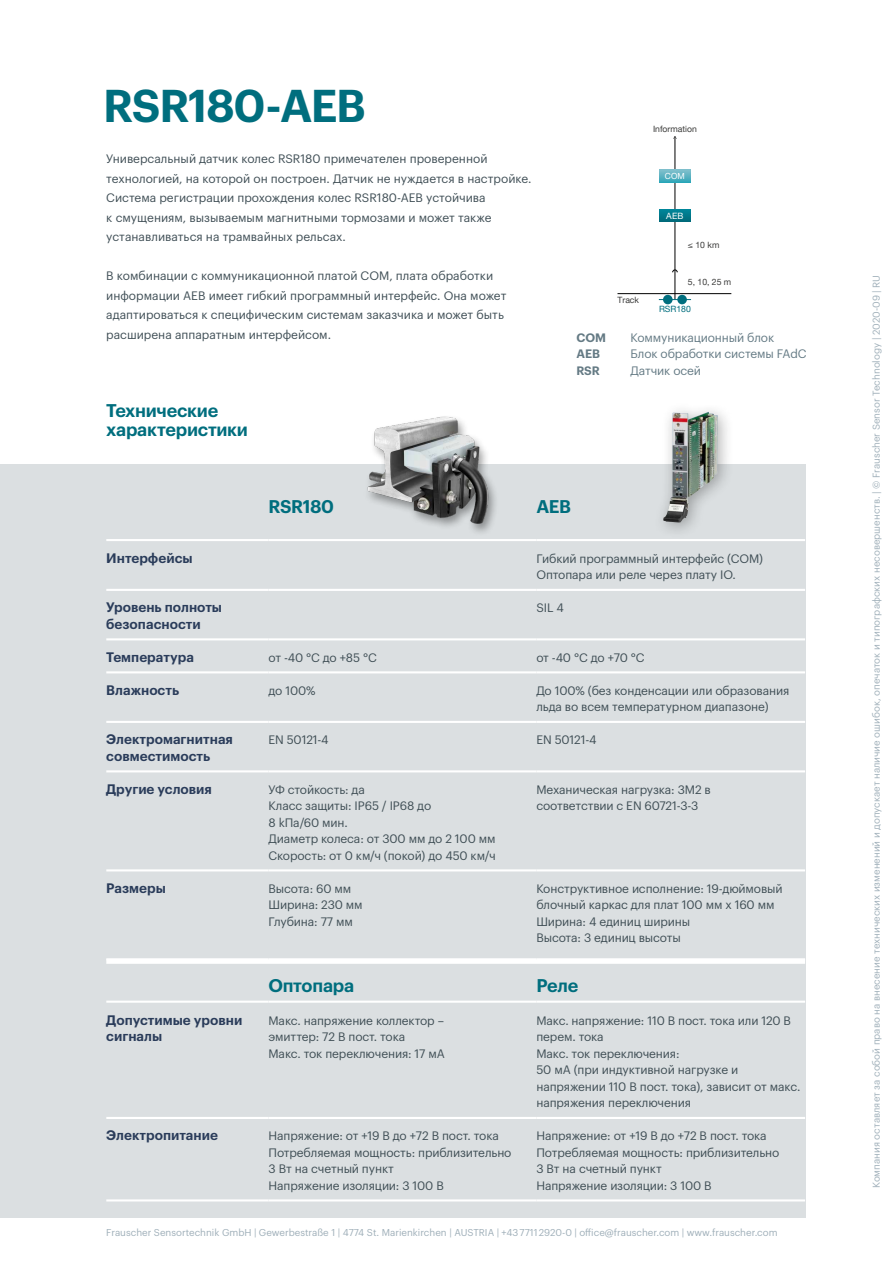
<style>
.page{position:relative;width:893px;height:1263px;background:#fff}
.page>*{position:absolute;margin:0;border:0;box-sizing:border-box;transform-origin:0 0}
.t1{font:600 45px "Graphik LCG";letter-spacing:-.035em;color:#006e7e}
.t2{font:600 18px/19.5px "Graphik LCG";letter-spacing:-.015em;color:#006e7e}
.t3{font:600 13.5px/16.5px "Graphik LCG";color:#2a3c5a}
.t4{font:12px/16.5px "Graphik LCG";letter-spacing:-.01em;color:#3f4e55}
.t5{font:12px "Graphik LCG";letter-spacing:-.01em;color:#647a84}
.t6{font:600 12px "Graphik LCG";letter-spacing:-.01em;color:#647a84}
.t7{font:9.75px "Graphik LCG";color:#9fafb9}
.t8{font:8.7px "Helvetica Neue LTW1 G";color:#3c3c3b}
.t9{font:8.7px "Helvetica Neue LTW1 G";color:#006e7e}
.t10{font:8.7px "Helvetica Neue LTW1 G";color:#fff}
.t11{font:8.4px "Helvetica Neue LTW1 G";color:#fff}
</style>
<div class="page">
<div style="left:0;top:464px;width:805px;height:753px;background:#dbdfe1"></div>
<hr style="left:106px;top:960px;width:699px;height:4px;background:#fff">
<hr style="left:106px;top:539px;width:162px;height:2px;background:#fff">
<hr style="left:268px;top:539px;width:268px;height:2px;background:#fff">
<hr style="left:536px;top:539px;width:269px;height:2px;background:#fff">
<hr style="left:106px;top:589px;width:162px;height:2px;background:#fff">
<hr style="left:268px;top:589px;width:268px;height:2px;background:#fff">
<hr style="left:536px;top:589px;width:269px;height:2px;background:#fff">
<hr style="left:106px;top:638px;width:162px;height:2px;background:#fff">
<hr style="left:268px;top:638px;width:268px;height:2px;background:#fff">
<hr style="left:536px;top:638px;width:269px;height:2px;background:#fff">
<hr style="left:106px;top:671px;width:162px;height:2px;background:#fff">
<hr style="left:268px;top:671px;width:268px;height:2px;background:#fff">
<hr style="left:536px;top:671px;width:269px;height:2px;background:#fff">
<hr style="left:106px;top:721px;width:162px;height:2px;background:#fff">
<hr style="left:268px;top:721px;width:268px;height:2px;background:#fff">
<hr style="left:536px;top:721px;width:269px;height:2px;background:#fff">
<hr style="left:106px;top:770px;width:162px;height:2px;background:#fff">
<hr style="left:268px;top:770px;width:268px;height:2px;background:#fff">
<hr style="left:536px;top:770px;width:269px;height:2px;background:#fff">
<hr style="left:106px;top:1117px;width:162px;height:2px;background:#fff">
<hr style="left:268px;top:1117px;width:268px;height:2px;background:#fff">
<hr style="left:536px;top:1117px;width:269px;height:2px;background:#fff">
<hr style="left:106px;top:869px;width:162px;height:2px;background:#fff">
<hr style="left:268px;top:869px;width:268px;height:2px;background:#fff">
<hr style="left:536px;top:869px;width:269px;height:2px;background:#fff">
<hr style="left:106px;top:958px;width:162px;height:2px;background:#fff">
<hr style="left:268px;top:958px;width:268px;height:2px;background:#fff">
<hr style="left:536px;top:958px;width:269px;height:2px;background:#fff">
<hr style="left:106px;top:1000px;width:162px;height:3px;background:#fff">
<hr style="left:268px;top:1000px;width:268px;height:3px;background:#fff">
<hr style="left:536px;top:1000px;width:269px;height:3px;background:#fff">
<hr style="left:106px;top:1199px;width:162px;height:2px;background:#fff">
<hr style="left:268px;top:1199px;width:268px;height:2px;background:#fff">
<hr style="left:536px;top:1199px;width:269px;height:2px;background:#fff">
<img style="left:367px;top:416px;width:129px;height:117px">
<div style="left:663px;top:295px;width:10px;height:9px;background:#006e7e;border-radius:50%"></div>
<div style="left:677px;top:295px;width:10px;height:9px;background:#006e7e;border-radius:50%"></div>
<hr style="left:675px;top:136px;width:1px;height:164px;background:#000">
<hr style="left:617px;top:293px;width:114px;height:1px;background:#000">
<svg style="left:660px;top:209px;width:30px;height:13px"></svg>
<hr style="left:659px;top:299px;width:32px;height:1px;background:#006e7e">
<svg style="left:660px;top:170px;width:30px;height:12px"></svg>
<div style="left:653px;top:402px;width:82px;height:137px;background:#000;opacity:.3"></div>
<img style="left:663px;top:412px;width:55px;height:110px">
<h1 class="t1" style="left:103px;top:71px;width:264px">RSR180-AEB</h1>
<p class="t4" style="left:106px;top:148px;width:427px;line-height:19.5px">Универсальный датчик колес RSR180 примечателен проверенной технологией, на которой он построен. Датчик не нуждается в настройке.<br>Система регистрации прохождения колес RSR180-AEB устойчива<br>к смущениям, вызываемым магнитными тормозами и может также устанавливаться на трамвайных рельсах.</p>
<p class="t4" style="left:106px;top:265px;width:402px;line-height:19.5px">В комбинации с коммуникационной платой COM, плата обработки информации AEB имеет гибкий программный интерфейс. Она может адаптироваться к специфическим системам заказчика и может быть расширена аппаратным интерфейсом.</p>
<h2 class="t2" style="left:106px;top:399px;width:143px">Технические характеристики</h2>
<p class="t8" style="left:653px;top:123px;width:45px">Information</p>
<p class="t11" style="left:665px;top:171px;width:22px">COM</p>
<p class="t10" style="left:666px;top:210px;width:19px">AEB</p>
<p class="t8" style="left:617px;top:294px;width:23px">Track</p>
<p class="t8" style="left:688px;top:239px;width:33px">≤ 10 km</p>
<p class="t8" style="left:688px;top:276px;width:45px">5, 10, 25 m</p>
<p class="t9" style="left:659px;top:303px;width:33px">RSR180</p>
<p class="t6" style="left:576px;top:328px;width:31px">COM</p>
<p class="t5" style="left:630px;top:329px;width:145px">Коммуникационный блок</p>
<p class="t6" style="left:576px;top:345px;width:25px">AEB</p>
<p class="t5" style="left:630px;top:345px;width:178px">Блок обработки системы FAdC</p>
<p class="t6" style="left:576px;top:361px;width:25px">RSR</p>
<p class="t5" style="left:630px;top:362px;width:72px">Датчик осей</p>
<h2 class="t2" style="left:268px;top:495px;width:67px">RSR180</h2>
<h2 class="t2" style="left:536px;top:495px;width:36px">AEB</h2>
<p class="t3" style="left:106px;top:548px;width:88px">Интерфейсы</p>
<p class="t4" style="left:536px;top:549px;width:228px">Гибкий программный интерфейс (COM)<br>Оптопара или реле через плату IO.</p>
<p class="t3" style="left:106px;top:598px;width:117px">Уровень полноты безопасности</p>
<p class="t4" style="left:536px;top:599px;width:29px">SIL 4</p>
<p class="t3" style="left:106px;top:647px;width:89px">Температура</p>
<p class="t4" style="left:268px;top:648px;width:110px">от -40 °C до +85 °C</p>
<p class="t4" style="left:536px;top:648px;width:110px">от -40 °C до +70 °C</p>
<p class="t3" style="left:106px;top:680px;width:74px">Влажность</p>
<p class="t4" style="left:268px;top:681px;width:49px">до 100%</p>
<p class="t4" style="left:536px;top:681px;width:254px">До 100% (без конденсации или образования льда во всем температурном диапазоне)</p>
<p class="t3" style="left:106px;top:730px;width:128px">Электромагнитная совместимость</p>
<p class="t4" style="left:268px;top:731px;width:62px">EN 50121-4</p>
<p class="t4" style="left:536px;top:731px;width:62px">EN 50121-4</p>
<p class="t3" style="left:106px;top:779px;width:107px">Другие условия</p>
<p class="t4" style="left:268px;top:780px;width:229px">УФ стойкость: да<br>Класс защиты: IP65 / IP68 до<br>8 kПа/60 мин.<br>Диаметр колеса: от 300 мм до 2 100 мм<br>Скорость: от 0 км/ч (покой) до 450 км/ч</p>
<p class="t4" style="left:536px;top:780px;width:176px">Механическая нагрузка: 3M2 в соответствии с EN 60721-3-3</p>
<p class="t3" style="left:106px;top:878px;width:61px">Размеры</p>
<p class="t4" style="left:268px;top:879px;width:96px">Высота: 60 мм<br>Ширина: 230 мм<br>Глубина: 77 мм</p>
<p class="t4" style="left:536px;top:879px;width:248px">Конструктивное исполнение: 19-дюймовый блочный каркас для плат 100 мм x 160 мм<br>Ширина: 4 единиц ширины<br>Высота: 3 единиц высоты</p>
<h2 class="t2" style="left:268px;top:974px;width:87px">Оптопара</h2>
<h2 class="t2" style="left:536px;top:974px;width:43px">Реле</h2>
<p class="t3" style="left:106px;top:1010px;width:138px">Допустимые уровни сигналы</p>
<p class="t4" style="left:268px;top:1011px;width:178px">Mакс. напряжение коллектор – эмиттер: 72 В пост. тока<br>Макс. ток переключения: 17 мA</p>
<p class="t4" style="left:536px;top:1011px;width:265px">Mакс. напряжение: 110 В пост. тока или 120 В перем. тока<br>Макс. ток переключения:<br>50 мА (при индуктивной нагрузке и напряжении 110 В пост. тока), зависит от макс. напряжения переключения</p>
<p class="t3" style="left:106px;top:1126px;width:113px">Электропитание</p>
<p class="t4" style="left:268px;top:1127px;width:245px">Напряжение: от +19 В до +72 В пост. тока<br>Потребляемая мощность: приблизительно<br>3 Вт на счетный пункт<br>Напряжение изоляции: 3 100 В</p>
<p class="t4" style="left:536px;top:1127px;width:245px">Напряжение: от +19 В до +72 В пост. тока<br>Потребляемая мощность: приблизительно<br>3 Вт на счетный пункт<br>Напряжение изоляции: 3 100 В</p>
<p class="t7" style="left:106px;top:1225px;width:673px">Frauscher Sensortechnik GmbH | Gewerbestraße 1 | 4774 St. Marienkirchen | AUSTRIA | +43 7711 2920-0 | office@frauscher.com | www.frauscher.com</p>
<p class="t7" style="left:869px;top:1188px;width:915px;rotate:-90deg">Компания оставляет за собой право на внесение технических изменений и допускает наличие ошибок, опечаток и типографских несовершенств. | © Frauscher Sensor Technology | 2020-09 | RU</p>
</div>
